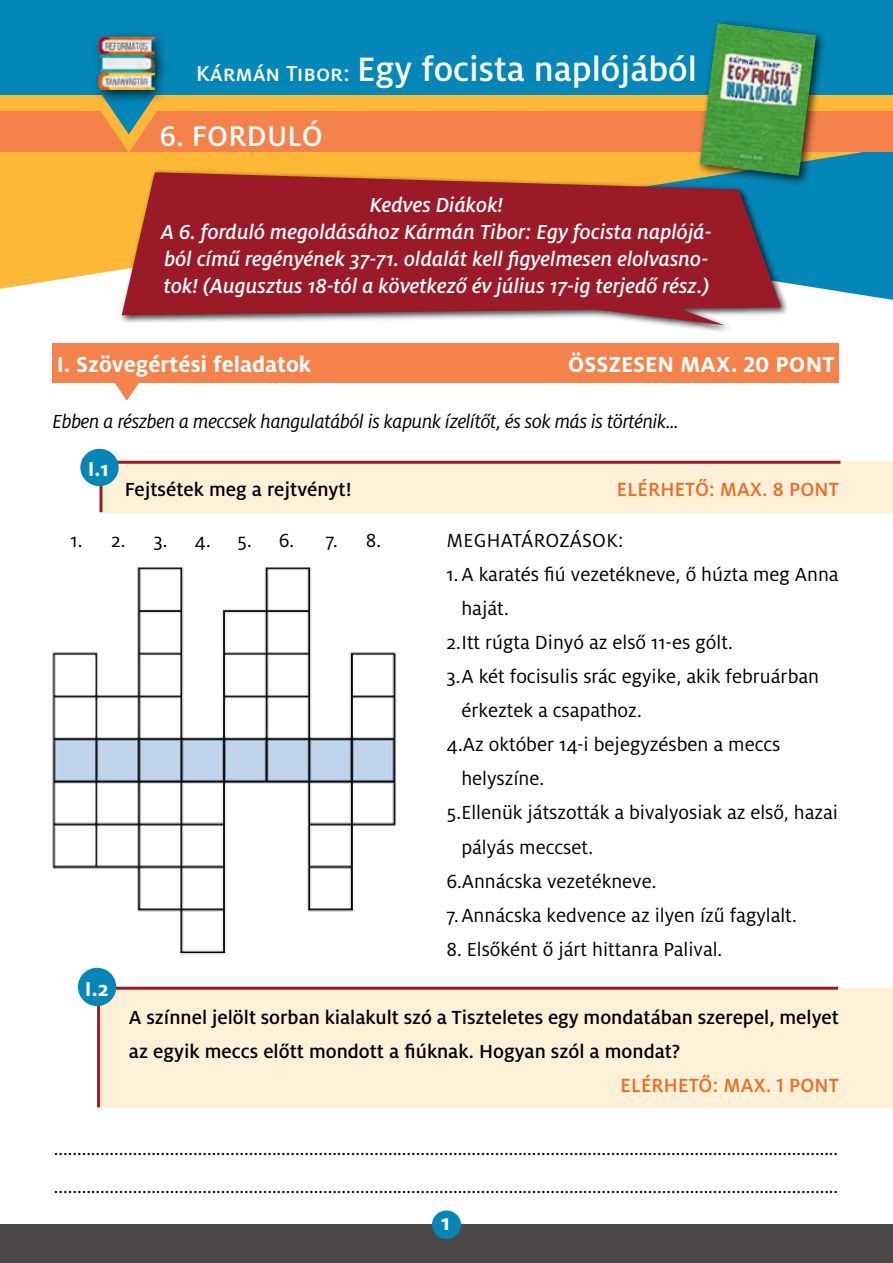
<style>
.page{position:relative;width:893px;height:1263px;background:#fff}
.page>*{position:absolute;margin:0;border:0;box-sizing:border-box;transform-origin:0 0}
.t1{font:500 37.5px "Milo Pro";color:#fff}
.t2{font:500 31.5px "Milo Pro";letter-spacing:.01em;color:#fff}
.t3{font:700 24px "Milo Pro";color:#fff}
.t4{font:italic 500 22.5px/27px "Milo Pro";color:#fff;text-align:center}
.t5{font:700 22.5px "Milo Pro";color:#fff}
.t6{font:21px/37.5px "Milo Pro";color:#000}
.t7{font:500 21px/34px "Milo Pro";color:#000}
.t8{font:italic 21px "Milo Pro";letter-spacing:-.02em;color:#000}
.t9{font:500 21px "Milo Pro";letter-spacing:.01em;color:#f26722}
.s1{font-size:24px}
</style>
<div class="page">
<div style="left:101px;top:461px;width:792px;height:51px;background:#fef1d7"></div>
<hr style="left:101px;top:461px;width:739px;height:3px;background:#9b1a28">
<hr style="left:99px;top:462px;width:3px;height:50px;background:#9b1a28">
<div style="left:80px;top:449px;width:39px;height:37px;background:#0387b8;border-radius:50%"></div>
<svg style="left:0;top:152px;width:893px;height:137px;background:#aaaa67"></svg>
<div style="left:0;top:1225px;width:893px;height:38px;background:#4b4749"></div>
<div style="left:52px;top:343px;width:787px;height:39px;background:#f4824a"></div>
<svg style="left:114px;top:382px;width:26px;height:19px"></svg>
<div style="left:0;top:52px;width:893px;height:100px;background:#f4824a"></div>
<div style="left:0;top:0;width:893px;height:111px;background:#fdb836"></div>
<div style="left:0;top:0;width:893px;height:95px;background:#0387b8"></div>
<svg style="left:90px;top:105px;width:78px;height:48px"></svg>
<div style="left:695px;top:18px;width:132px;height:169px;background:#000;opacity:.75"></div>
<img style="left:700px;top:23px;width:116px;height:153px">
<div style="left:91px;top:30px;width:79px;height:75px;background:#000;opacity:.75"></div>
<img style="left:99px;top:37px;width:55px;height:52px">
<div style="left:432px;top:1210px;width:29px;height:29px;background:#0387b8;border-radius:50%"></div>
<div style="left:118px;top:169px;width:671px;height:164px;background:#000;opacity:.75"></div>
<svg style="left:122px;top:172px;width:659px;height:153px;background:#9f363c"></svg>
<img style="left:53px;top:567px;width:344px;height:388px">
<div style="left:100px;top:988px;width:793px;height:119px;background:#fef1d7"></div>
<hr style="left:99px;top:987px;width:739px;height:3px;background:#9b1a28">
<hr style="left:97px;top:988px;width:3px;height:119px;background:#9b1a28">
<div style="left:78px;top:968px;width:38px;height:38px;background:#0387b8;border-radius:50%"></div>
<h1 class="t1" style="left:196px;top:49px;width:502px"><span class="s1">Kármán Tibor:</span> Egy focista naplójából</h1>
<h2 class="t2" style="left:159px;top:119px;width:165px">6. FORDULÓ</h2>
<p class="t4" style="left:161px;top:192px;width:552px">Kedves Diákok!<br>A 6. forduló megoldásához Kármán Tibor: Egy focista naplójá&shy;ból című regényének 37-71. oldalát kell figyelmesen elolvasno&shy;tok! (Augusztus 18-tól a következő év július 17-ig terjedő rész.)</p>
<p class="t3" style="left:57px;top:351px;width:256px">I. Szövegértési feladatok</p>
<p class="t3" style="left:568px;top:351px;width:268px">ÖSSZESEN MAX. 20 PONT</p>
<p class="t8" style="left:52px;top:410px;width:628px">Ebben a részben a meccsek hangulatából is kapunk ízelítőt, és sok más is történik...</p>
<p class="t5" style="left:88px;top:456px;width:23px">I.1</p>
<p class="t7" style="left:125px;top:473px;width:228px">Fejtsétek meg a rejtvényt!</p>
<p class="t9" style="left:617px;top:478px;width:223px">ELÉRHETŐ: MAX. 8 PONT</p>
<p class="t6" style="left:71px;top:522px;width:56px">1. 2.</p>
<p class="t6" style="left:154px;top:522px;width:59px">3. 4.</p>
<p class="t6" style="left:237px;top:522px;width:58px">5. 6.</p>
<p class="t6" style="left:325px;top:522px;width:57px">7. 8.</p>
<p class="t6" style="left:447px;top:522px;width:178px">MEGHATÁROZÁSOK:</p>
<p class="t6" style="left:446px;top:556px;width:394px">1. A karatés fiú vezetékneve, ő húzta meg Anna</p>
<p class="t6" style="left:461px;top:590px;width:49px">haját.</p>
<p class="t6" style="left:446px;top:624px;width:288px">2.Itt rúgta Dinyó az első 11-es gólt.</p>
<p class="t6" style="left:446px;top:658px;width:374px">3.A két focisulis srác egyike, akik februárban</p>
<p class="t6" style="left:461px;top:692px;width:182px">érkeztek a csapathoz.</p>
<p class="t6" style="left:446px;top:726px;width:335px">4.Az október 14-i bejegyzésben a meccs</p>
<p class="t6" style="left:461px;top:760px;width:84px">helyszíne.</p>
<p class="t6" style="left:446px;top:794px;width:393px">5.Ellenük játszották a bivalyosiak az első, hazai</p>
<p class="t6" style="left:461px;top:828px;width:133px">pályás meccset.</p>
<p class="t6" style="left:446px;top:862px;width:211px">6.Annácska vezetékneve.</p>
<p class="t6" style="left:446px;top:896px;width:352px">7.Annácska kedvence az ilyen ízű fagylalt.</p>
<p class="t6" style="left:446px;top:930px;width:277px">8. Elsőként ő járt hittanra Palival.</p>
<p class="t5" style="left:85px;top:976px;width:25px">I.2</p>
<p class="t7" style="left:129px;top:1000px;width:711px">A színnel jelölt sorban kialakult szó a Tiszteletes egy mondatában szerepel, melyet az egyik meccs előtt mondott a fiúknak. Hogyan szól a mondat?</p>
<p class="t9" style="left:620px;top:1073px;width:220px">ELÉRHETŐ: MAX. 1 PONT</p>
<p class="t6" style="left:54px;top:1130px;width:786px">......................................................................................................................................................................... .........................................................................................................................................................................</p>
<p class="t3" style="left:441px;top:1208px;width:10px">1</p>
</div>
